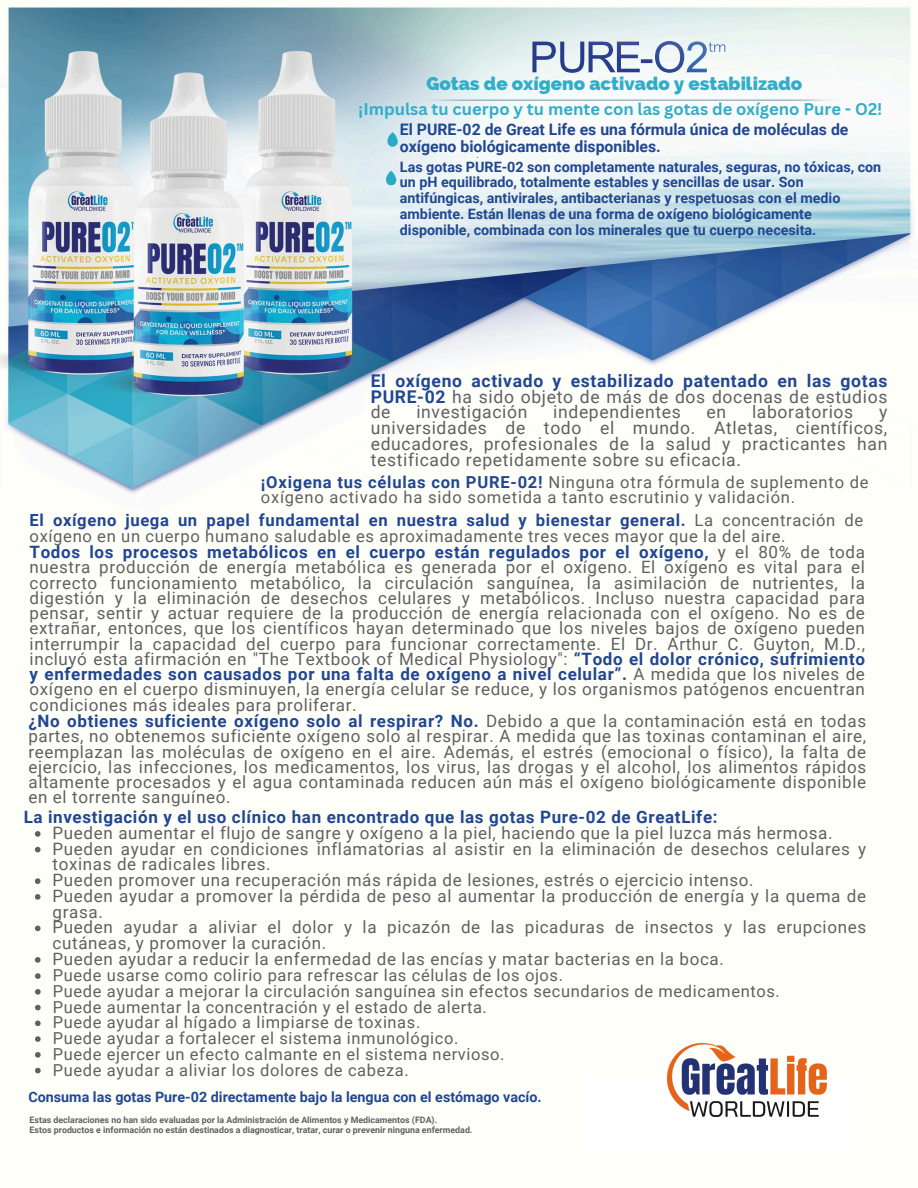
<style>
.page{position:relative;width:918px;height:1188px;background:#fff}
.page>*{position:absolute;margin:0;border:0;box-sizing:border-box;transform-origin:0 0}
.t1{font:800 18.6px "Raleway";color:#30aec9}
.t2{font:17.55px/15.8px "Roboto";letter-spacing:.04em;color:#5f6061;text-align:justify}
.t3{font:700 17.55px/15.8px "Roboto";letter-spacing:.035em;color:#214792;text-align:justify}
.t4{font:16.95px/15.3px "Roboto";letter-spacing:.04em;color:#5f6061}
.t5{font:700 16.95px "Roboto";letter-spacing:.035em;color:#214792}
.t6{font:16.65px/15.8px "Roboto";letter-spacing:.04em;color:#5f6061}
.t7{font:16.5px/15.8px "Roboto";letter-spacing:.04em;color:#5f6061}
.t8{font:700 16.5px "Canva Sans";color:#30aec9}
.t9{font:700 15.75px/16.8px "Roboto";color:#214792}
.t10{font:700 14.25px/15.8px "Roboto";color:#214792}
.t11{font:700 8.85px "Roboto";color:#5f6061}
.s1{font-weight:400;color:#5f6061}
.s2{font-weight:700;color:#214792}
</style>
<div class="page">
<img style="left:0;top:7px;width:913px;height:1070px">
<img style="left:532px;top:41px;width:193px;height:32px">
<img style="left:403px;top:140px;width:468px;height:32px">
<img style="left:668px;top:1043px;width:158px;height:73px">
<svg style="left:35px;top:831px;width:6px;height:6px"></svg>
<svg style="left:35px;top:847px;width:6px;height:5px"></svg>
<svg style="left:35px;top:878px;width:6px;height:6px"></svg>
<svg style="left:35px;top:894px;width:6px;height:6px"></svg>
<svg style="left:35px;top:926px;width:6px;height:5px"></svg>
<svg style="left:35px;top:957px;width:6px;height:6px"></svg>
<svg style="left:35px;top:973px;width:6px;height:6px"></svg>
<svg style="left:35px;top:989px;width:6px;height:6px"></svg>
<svg style="left:35px;top:1005px;width:6px;height:5px"></svg>
<svg style="left:35px;top:1021px;width:6px;height:5px"></svg>
<svg style="left:35px;top:1036px;width:6px;height:6px"></svg>
<svg style="left:35px;top:1052px;width:6px;height:6px"></svg>
<svg style="left:35px;top:1068px;width:6px;height:5px"></svg>
<h2 class="t1" style="left:426px;top:73px;width:377px">Gotas de oxígeno activado y estabilizado</h2>
<h4 class="t8" style="left:358px;top:97px;width:526px">¡Impulsa tu cuerpo y tu mente con las gotas de oxígeno Pure - O2!</h4>
<h5 class="t9" style="left:400px;top:121px;width:450px">El PURE-02 de Great Life es una fórmula única de moléculas de oxígeno biológicamente disponibles.</h5>
<p class="t10" style="left:400px;top:159px;width:483px">Las gotas PURE-02 son completamente naturales, seguras, no tóxicas, con un pH equilibrado, totalmente estables y sencillas de usar. Son antifúngicas, antivirales, antibacterianas y respetuosas con el medio ambiente. Están llenas de una forma de oxígeno biológicamente disponible, combinada con los minerales que tu cuerpo necesita.</p>
<h4 class="t3" style="left:371px;top:373px;width:518px">El oxígeno activado y estabilizado patentado en las gotas PURE-02 <span class="s1">ha sido objeto de más de dos docenas de estudios de</span></h4>
<h4 class="t2" style="left:416px;top:404px;width:113px">investigación</h4>
<h4 class="t2" style="left:553px;top:404px;width:129px">independientes</h4>
<h4 class="t2" style="left:707px;top:404px;width:21px">en</h4>
<h4 class="t2" style="left:752px;top:404px;width:103px">laboratorios</h4>
<h4 class="t2" style="left:371px;top:404px;width:518px;text-indent:508px">y universidades de todo el mundo. Atletas, científicos, educadores, profesionales de la salud y practicantes han testificado repetidamente sobre su eficacia.</h4>
<h2 class="t7" style="left:261px;top:474px;width:609px"><span class="s2">¡Oxigena tus células con PURE-02!</span> Ninguna otra fórmula de suplemento de oxígeno activado ha sido sometida a tanto escrutinio y validación.</h2>
<h3 class="t6" style="left:30px;top:512px;width:835px"><span class="s2">El oxígeno juega un papel fundamental en nuestra salud y bienestar general.</span> La concentración de oxígeno en un cuerpo humano saludable es aproximadamente tres veces mayor que la del aire.</h3>
<h3 class="t4" style="left:30px;top:545px;width:837px;text-align:justify"><span class="s2">Todos los procesos metabólicos en el cuerpo están regulados por el oxígeno,</span> y el 80% de toda nuestra producción de energía metabólica es generada por el oxígeno. El oxígeno es vital para el correcto funcionamiento metabólico, la circulación sanguínea, la asimilación de nutrientes, la digestión y la eliminación de desechos celulares y metabólicos. Incluso nuestra capacidad para pensar, sentir y actuar requiere de la producción de energía relacionada con el oxígeno. No es de extrañar, entonces, que los científicos hayan determinado que los niveles bajos de oxígeno pueden interrumpir la capacidad del cuerpo para funcionar correctamente. El Dr. Arthur C. Guyton, M.D., incluyó esta afirmación en "The Textbook of Medical Physiology": <span class="s2">“Todo el dolor crónico, sufrimiento y enfermedades son causados por una falta de oxígeno a nivel celular”.</span> A medida que los niveles de oxígeno en el cuerpo disminuyen, la energía celular se reduce, y los organismos patógenos encuentran condiciones más ideales para proliferar.</h3>
<h2 class="t4" style="left:28px;top:714px;width:839px;text-align:justify"><span class="s2">¿No obtienes suficiente oxígeno solo al respirar? No.</span> Debido a que la contaminación está en todas partes, no obtenemos suficiente oxígeno solo al respirar. A medida que las toxinas contaminan el aire, reemplazan las moléculas de oxígeno en el aire. Además, el estrés (emocional o físico), la falta de ejercicio, las infecciones, los medicamentos, los virus, las drogas y el alcohol, los alimentos rápidos altamente procesados y el agua contaminada reducen aún más el oxígeno biológicamente disponible en el torrente sanguíneo.</h2>
<h1 class="t5" style="left:24px;top:807px;width:696px">La investigación y el uso clínico han encontrado que las gotas Pure-02 de GreatLife:</h1>
<p class="t4" style="left:53px;top:826px;width:781px">Pueden aumentar el flujo de sangre y oxígeno a la piel, haciendo que la piel luzca más hermosa.</p>
<p class="t4" style="left:53px;top:841px;width:815px;line-height:15.8px">Pueden ayudar en condiciones inflamatorias al asistir en la eliminación de desechos celulares y toxinas de radicales libres.</p>
<p class="t4" style="left:53px;top:873px;width:703px">Pueden promover una recuperación más rápida de lesiones, estrés o ejercicio intenso.</p>
<p class="t4" style="left:53px;top:888px;width:815px;line-height:15.8px">Pueden ayudar a promover la pérdida de peso al aumentar la producción de energía y la quema de grasa.</p>
<p class="t4" style="left:53px;top:920px;width:815px;line-height:15.8px">Pueden ayudar a aliviar el dolor y la picazón de las picaduras de insectos y las erupciones cutáneas, y promover la curación.</p>
<p class="t4" style="left:53px;top:952px;width:673px">Pueden ayudar a reducir la enfermedad de las encías y matar bacterias en la boca.</p>
<p class="t7" style="left:53px;top:968px;width:512px">Puede usarse como colirio para refrescar las células de los ojos.</p>
<p class="t7" style="left:53px;top:983px;width:728px">Puede ayudar a mejorar la circulación sanguínea sin efectos secundarios de medicamentos.</p>
<p class="t7" style="left:53px;top:999px;width:436px">Puede aumentar la concentración y el estado de alerta.</p>
<p class="t7" style="left:53px;top:1015px;width:369px">Puede ayudar al hígado a limpiarse de toxinas.</p>
<p class="t7" style="left:53px;top:1031px;width:407px">Puede ayudar a fortalecer el sistema inmunológico.</p>
<p class="t7" style="left:53px;top:1046px;width:453px">Puede ejercer un efecto calmante en el sistema nervioso.</p>
<p class="t7" style="left:53px;top:1062px;width:357px">Puede ayudar a aliviar los dolores de cabeza.</p>
<p class="t11" style="left:30px;top:1115px;width:409px">Estas declaraciones no han sido evaluadas por la Administración de Alimentos y Medicamentos (FDA).</p>
<h5 class="t11" style="left:30px;top:1125px;width:444px">Estos productos e información no están destinados a diagnosticar, tratar, curar o prevenir ninguna enfermedad.</h5>
<p class="t10" style="left:28px;top:1090px;width:515px">Consuma las gotas Pure-02 directamente bajo la lengua con el estómago vacío.</p>
</div>
